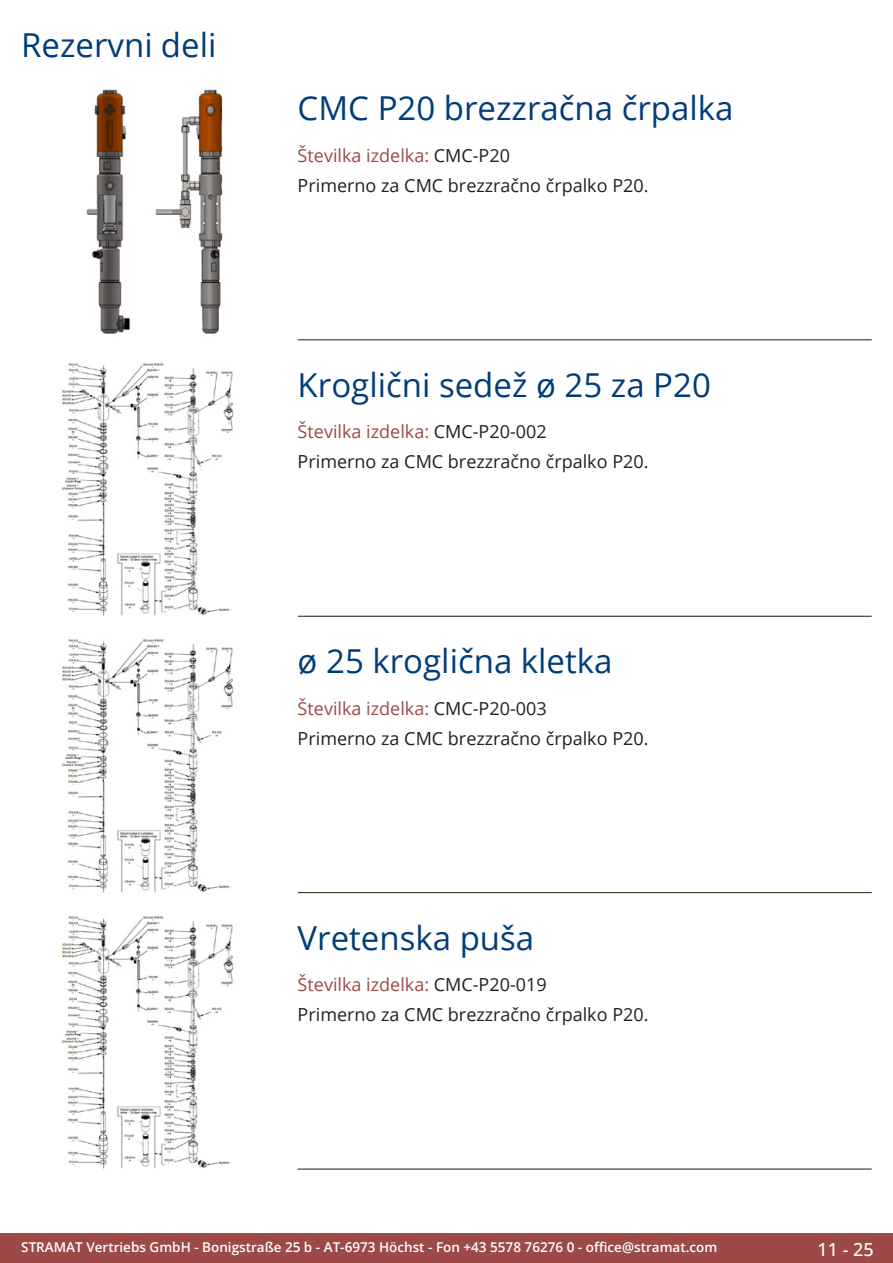
<style>
.page{position:relative;width:893px;height:1263px;background:#fff}
.page>*{position:absolute;margin:0;border:0;box-sizing:border-box;transform-origin:0 0}
.Produkttitel{font:33px "Open Sans";color:#003d78}
.RastTitel{font:33px "Open Sans";color:#003d78}
.Beschreibung_Text{font:18px "Open Sans";color:#231f20}
.TechDaten_Überschrif{font:18px "Open Sans";color:#9c4948}
.t1{font:500 18px "Open Sans";color:#fff}
.t2{font:600 13.5px "Open Sans";color:#fff}
.s1{color:#231f20}
</style>
<div class="page">
<div style="left:0;top:1233px;width:893px;height:30px;background:#9c4948"></div>
<hr style="left:298px;top:340px;width:574px;height:1px;background:#201d08">
<hr style="left:298px;top:616px;width:574px;height:1px;background:#201d08">
<hr style="left:298px;top:892px;width:574px;height:1px;background:#201d08">
<hr style="left:298px;top:1169px;width:574px;height:1px;background:#201d08">
<img style="left:86px;top:89px;width:137px;height:245px">
<img style="left:61px;top:363px;width:173px;height:253px">
<img style="left:61px;top:639px;width:173px;height:254px">
<img style="left:61px;top:916px;width:173px;height:253px">
<p class="RastTitel" style="left:21px;top:22px;width:197px">Rezervni deli</p>
<p class="Produkttitel" style="left:298px;top:86px;width:437px">CMC P20 brezzračna črpalka</p>
<p class="TechDaten_Überschrif" style="left:298px;top:143px;width:214px">Številka izdelka: <span class="s1">CMC-P20</span></p>
<p class="Beschreibung_Text" style="left:298px;top:173px;width:352px">Primerno za CMC brezzračno črpalko P20.</p>
<p class="Produkttitel" style="left:298px;top:362px;width:415px">Kroglični sedež ø 25 za P20</p>
<p class="TechDaten_Überschrif" style="left:298px;top:420px;width:251px">Številka izdelka: <span class="s1">CMC-P20-002</span></p>
<p class="Beschreibung_Text" style="left:298px;top:449px;width:352px">Primerno za CMC brezzračno črpalko P20.</p>
<p class="Produkttitel" style="left:298px;top:638px;width:316px">ø 25 kroglična kletka</p>
<p class="TechDaten_Überschrif" style="left:298px;top:696px;width:251px">Številka izdelka: <span class="s1">CMC-P20-003</span></p>
<p class="Beschreibung_Text" style="left:298px;top:726px;width:352px">Primerno za CMC brezzračno črpalko P20.</p>
<p class="Produkttitel" style="left:298px;top:915px;width:238px">Vretenska puša</p>
<p class="TechDaten_Überschrif" style="left:298px;top:972px;width:251px">Številka izdelka: <span class="s1">CMC-P20-019</span></p>
<p class="Beschreibung_Text" style="left:298px;top:1002px;width:352px">Primerno za CMC brezzračno črpalko P20.</p>
<p class="t2" style="left:21px;top:1238px;width:698px">STRAMAT Vertriebs GmbH - Bonigstraße 25 b - AT-6973 Höchst - Fon +43 5578 76276 0 - office@stramat.com</p>
<p class="t1" style="left:817px;top:1237px;width:58px">11 - 25</p>
</div>
